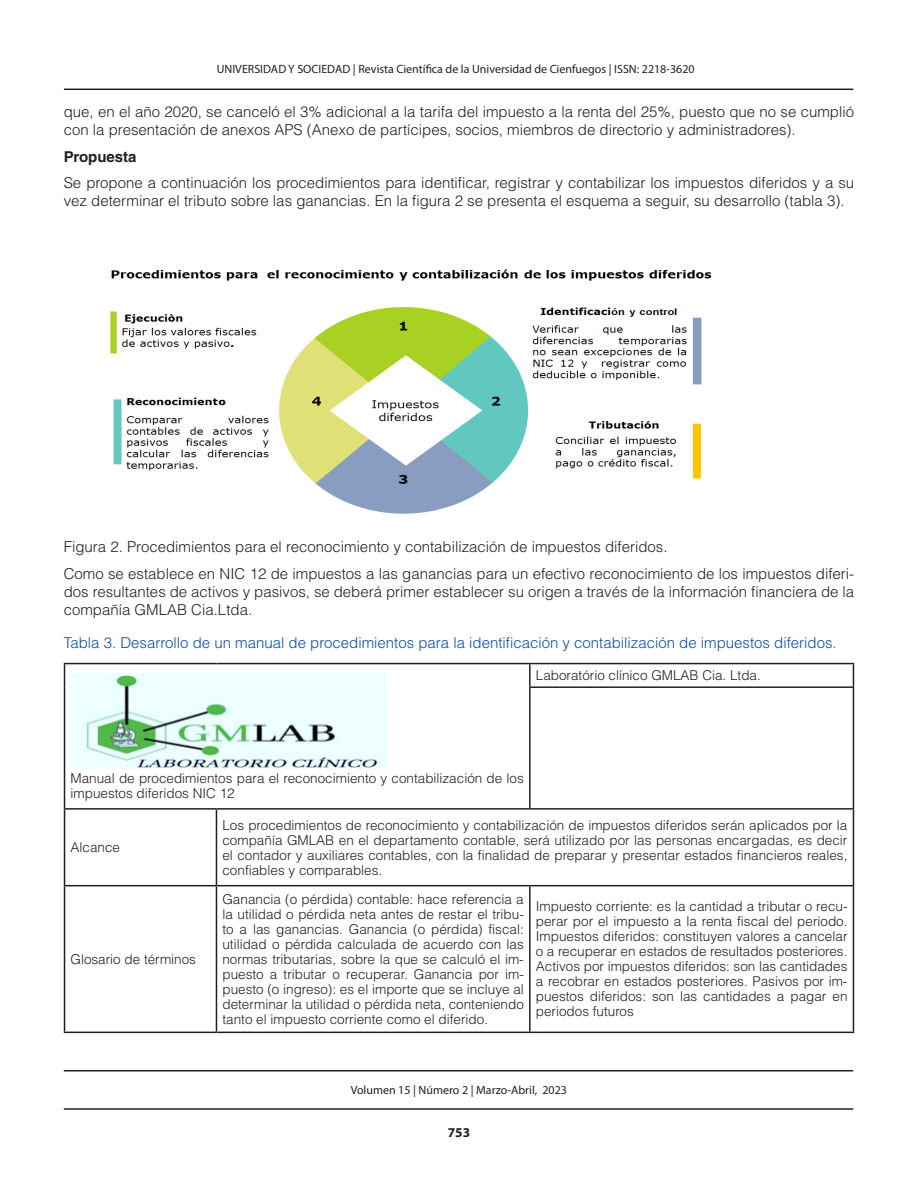
<style>
.page{position:relative;width:918px;height:1188px;background:#fff}
.page>*{position:absolute;margin:0;border:0;box-sizing:border-box;transform-origin:0 0}
.t1{font:300 15px/18px "Helvetica LT Std";color:#231f20}
.t2{font:300 15px "Helvetica LT Std";color:#0d4da1}
.t3{font:700 15px "Helvetica LT Std";color:#231f20}
.t4{font:300 13.5px/15px "Helvetica LT Std";color:#231f20;text-align:justify}
.t5{font:700 13.5px "Myriad Pro";color:#231f20}
.t6{font:12px "Myriad Pro";color:#231f20}
</style>
<div class="page">
<hr style="left:64px;top:89px;width:789px;height:1px;background:#231f20">
<hr style="left:64px;top:1108px;width:789px;height:2px;background:#231f20">
<hr style="left:64px;top:1070px;width:789px;height:1px;background:#231f20">
<img style="left:110px;top:269px;width:602px;height:245px">
<hr style="left:64px;top:663px;width:152px;height:1px;background:#231f20">
<svg style="left:64px;top:664px;width:1px;height:23px"></svg>
<hr style="left:216px;top:663px;width:314px;height:1px;background:#231f20">
<hr style="left:530px;top:663px;width:324px;height:1px;background:#231f20">
<hr style="left:529px;top:664px;width:2px;height:22px;background:#231f20">
<svg style="left:853px;top:664px;width:1px;height:22px"></svg>
<hr style="left:64px;top:687px;width:1px;height:121px;background:#231f20">
<hr style="left:529px;top:686px;width:325px;height:2px;background:#231f20">
<hr style="left:529px;top:688px;width:2px;height:120px;background:#231f20">
<hr style="left:853px;top:688px;width:1px;height:120px;background:#231f20">
<hr style="left:64px;top:808px;width:152px;height:2px;background:#231f20">
<hr style="left:64px;top:810px;width:1px;height:75px;background:#231f20">
<hr style="left:216px;top:808px;width:314px;height:2px;background:#231f20">
<hr style="left:216px;top:810px;width:1px;height:75px;background:#231f20">
<hr style="left:530px;top:808px;width:324px;height:2px;background:#231f20">
<hr style="left:853px;top:810px;width:1px;height:75px;background:#231f20">
<hr style="left:64px;top:885px;width:152px;height:1px;background:#231f20">
<hr style="left:64px;top:886px;width:1px;height:146px;background:#231f20">
<hr style="left:216px;top:885px;width:314px;height:1px;background:#231f20">
<hr style="left:216px;top:886px;width:1px;height:146px;background:#231f20">
<hr style="left:530px;top:885px;width:324px;height:1px;background:#231f20">
<hr style="left:529px;top:886px;width:2px;height:146px;background:#231f20">
<hr style="left:853px;top:886px;width:1px;height:146px;background:#231f20">
<hr style="left:64px;top:1032px;width:152px;height:1px;background:#231f20">
<hr style="left:216px;top:1032px;width:314px;height:1px;background:#231f20">
<hr style="left:530px;top:1032px;width:324px;height:1px;background:#231f20">
<img style="left:71px;top:674px;width:315px;height:94px">
<p class="t6" style="left:217px;top:61px;width:479px">UNIVERSIDAD Y SOCIEDAD | Revista Científica de la Universidad de Cienfuegos | ISSN: 2218-3620</p>
<p class="t1" style="left:64px;top:103px;width:792px">que, en el año 2020, se canceló el 3% adicional a la tarifa del impuesto a la renta del 25%, puesto que no se cumplió con la presentación de anexos APS (Anexo de partícipes, socios, miembros de directorio y administradores).</p>
<p class="t3" style="left:64px;top:147px;width:74px">Propuesta</p>
<p class="t1" style="left:64px;top:174px;width:792px">Se propone a continuación los procedimientos para identificar, registrar y contabilizar los impuestos diferidos y a su vez determinar el tributo sobre las ganancias. En la figura 2 se presenta el esquema a seguir, su desarrollo (tabla 3).</p>
<p class="t1" style="left:64px;top:534px;width:792px;line-height:26.5px">Figura 2. Procedimientos para el reconocimiento y contabilización de impuestos diferidos.<br>Como se establece en NIC 12 de impuestos a las ganancias para un efectivo reconocimiento de los impuestos diferi-</p>
<p class="t1" style="left:64px;top:582px;width:792px">dos resultantes de activos y pasivos, se deberá primer establecer su origen a través de la información financiera de la compañía GMLAB Cia.Ltda.</p>
<p class="t2" style="left:64px;top:634px;width:775px">Tabla 3. Desarrollo de un manual de procedimientos para la identificación y contabilización de impuestos diferidos.</p>
<p class="t4" style="left:536px;top:668px;width:227px">Laboratório clínico GMLAB Cia. Ltda.</p>
<p class="t4" style="left:71px;top:771px;width:455px">Manual de procedimientos para el reconocimiento y contabilización de los impuestos diferidos NIC 12</p>
<p class="t4" style="left:71px;top:840px;width:51px">Alcance</p>
<p class="t4" style="left:71px;top:951px;width:127px">Glosario de términos</p>
<p class="t4" style="left:222px;top:817px;width:626px">Los procedimientos de reconocimiento y contabilización de impuestos diferidos serán aplicados por la compañía GMLAB en el departamento contable, será utilizado por las personas encargadas, es decir el contador y auxiliares contables, con la finalidad de preparar y presentar estados financieros reales, confiables y comparables.</p>
<p class="t4" style="left:222px;top:891px;width:303px">Ganancia (o pérdida) contable: hace referencia a la utilidad o pérdida neta antes de restar el tribu&shy;to a las ganancias. Ganancia (o pérdida) fiscal: utilidad o pérdida calculada de acuerdo con las normas tributarias, sobre la que se calculó el im&shy;puesto a tributar o recuperar. Ganancia por im&shy;puesto (o ingreso): es el importe que se incluye al determinar la utilidad o pérdida neta, conteniendo tanto el impuesto corriente como el diferido.</p>
<p class="t4" style="left:536px;top:899px;width:313px">Impuesto corriente: es la cantidad a tributar o recu&shy;perar por el impuesto a la renta fiscal del periodo.<br>Impuestos diferidos: constituyen valores a cancelar o a recuperar en estados de resultados posteriores.<br>Activos por impuestos diferidos: son las cantidades a recobrar en estados posteriores. Pasivos por im&shy;puestos diferidos: son las cantidades a pagar en periodos futuros</p>
<p class="t6" style="left:351px;top:1083px;width:218px">Volumen 15 | Número 2 | Marzo-Abril, 2023</p>
<p class="t5" style="left:448px;top:1124px;width:24px">753</p>
</div>
